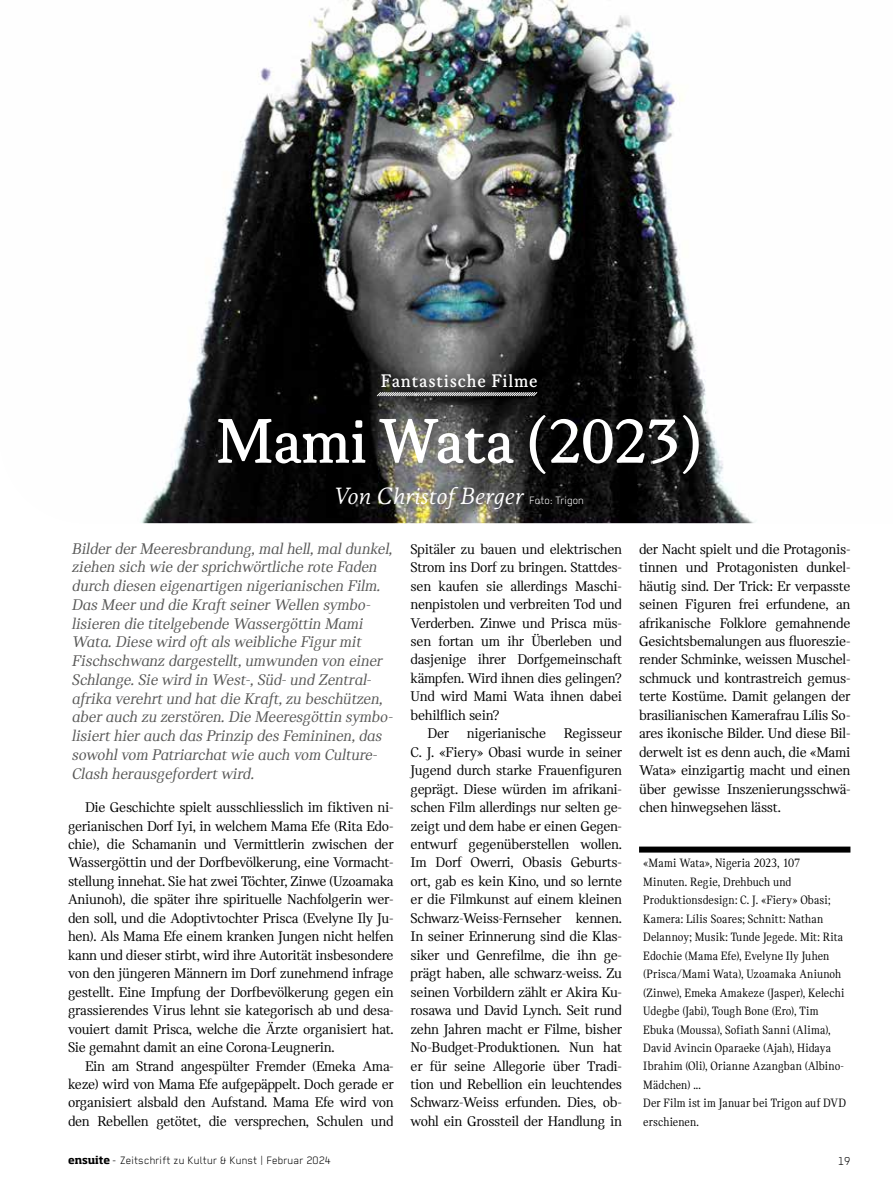
<style>
.page{position:relative;width:893px;height:1191px;background:#fff}
.page>*{position:absolute;margin:0;border:0;box-sizing:border-box;transform-origin:0 0}
.t1{font:67.5px "Korpus B";letter-spacing:-.015em;color:#fff}
.t2{font:25.5px "Korpus A10";letter-spacing:.01em;color:#fff}
.t3{font:19.5px "Korpus B";letter-spacing:.04em;color:#fff}
.t4{font:italic 16.5px/18.8px "Catalog";letter-spacing:-.01em;color:#575756}
.t5{font:15px/18.5px "Catalog";letter-spacing:-.02em;color:#000;text-align:justify}
.t6{font:12.9px/18.5px "Catalog";letter-spacing:.01em;color:#000;scale:.9 1}
.t7{font:300 12.75px "Regular";color:#000}
.t8{font:300 12px "Regular";letter-spacing:.02em;color:#000}
.s1{font-family:"Regular";font-weight:300;font-size:12px}
.s2{font-family:"Soho Std";font-weight:700;font-size:10.5px}
</style>
<div class="page">
<img style="left:141px;top:0;width:614px;height:523px">
<div style="left:639px;top:846px;width:211px;height:6px;background:#000"></div>
<svg style="left:376px;top:391px;width:162px;height:6px"></svg>
<h3 class="t3" style="left:381px;top:369px;width:158px">Fantastische Filme</h3>
<h1 class="t1" style="left:216px;top:403px;width:489px">Mami Wata (2023)</h1>
<h2 class="t2" style="left:334px;top:481px;width:251px">Von Christof Berger <span class="s1">Foto: Trigon</span></h2>
<p class="t4" style="left:72px;top:539px;width:323px">Bilder der Meeresbrandung, mal hell, mal dunkel, ziehen sich wie der sprichwörtliche rote Faden durch diesen eigenartigen nigerianischen Film.<br>Das Meer und die Kraft seiner Wellen symbo&shy;lisieren die titelgebende Wassergöttin Mami Wata. Diese wird oft als weibliche Figur mit Fischschwanz dargestellt, umwunden von einer Schlange. Sie wird in West-, Süd- und Zentral&shy;afrika verehrt und hat die Kraft, zu beschützen, aber auch zu zerstören. Die Meeresgöttin symbo&shy;lisiert hier auch das Prinzip des Femininen, das sowohl vom Patriarchat wie auch vom Culture-Clash herausgefordert wird.</p>
<p class="t5" style="left:68px;top:798px;width:327px;text-indent:17px">Die Geschichte spielt ausschliesslich im fiktiven ni&shy;gerianischen Dorf Iyi, in welchem Mama Efe (Rita Edo&shy;chie), die Schamanin und Vermittlerin zwischen der Wassergöttin und der Dorfbevölkerung, eine Vormacht&shy;stellung innehat. Sie hat zwei Töchter, Zinwe (Uzoamaka Aniunoh), die später ihre spirituelle Nachfolgerin wer&shy;den soll, und die Adoptivtochter Prisca (Evelyne Ily Ju&shy;hen). Als Mama Efe einem kranken Jungen nicht helfen kann und dieser stirbt, wird ihre Autorität insbesondere von den jüngeren Männern im Dorf zunehmend infrage gestellt. Eine Impfung der Dorfbevölkerung gegen ein grassierendes Virus lehnt sie kategorisch ab und desa&shy;vouiert damit Prisca, welche die Ärzte organisiert hat.<br>Sie gemahnt damit an eine Corona-Leugnerin.</p>
<p class="t5" style="left:68px;top:1056px;width:327px;text-indent:17px">Ein am Strand angespülter Fremder (Emeka Ama&shy;keze) wird von Mama Efe aufgepäppelt. Doch gerade er organisiert alsbald den Aufstand. Mama Efe wird von den Rebellen getötet, die versprechen, Schulen und</p>
<p class="t5" style="left:411px;top:539px;width:213px">Spitäler zu bauen und elektrischen Strom ins Dorf zu bringen. Stattdes&shy;sen kaufen sie allerdings Maschi&shy;nenpistolen und verbreiten Tod und Verderben. Zinwe und Prisca müs&shy;sen fortan um ihr Überleben und dasjenige ihrer Dorfgemeinschaft kämpfen. Wird ihnen dies gelingen?<br>Und wird Mami Wata ihnen dabei behilflich sein?</p>
<p class="t5" style="left:411px;top:724px;width:213px;text-indent:17px">Der nigerianische Regisseur C. J. «Fiery» Obasi wurde in seiner Jugend durch starke Frauenfiguren geprägt. Diese würden im afrikani&shy;schen Film allerdings nur selten ge&shy;zeigt und dem habe er einen Gegen&shy;entwurf gegenüberstellen wollen.<br>Im Dorf Owerri, Obasis Geburts&shy;ort, gab es kein Kino, und so lernte er die Filmkunst auf einem kleinen Schwarz-Weiss-Fernseher kennen.<br>In seiner Erinnerung sind die Klas&shy;siker und Genrefilme, die ihn ge&shy;prägt haben, alle schwarz-weiss. Zu seinen Vorbildern zählt er Akira Ku&shy;rosawa und David Lynch. Seit rund zehn Jahren macht er Filme, bisher No-Budget-Produktionen. Nun hat er für seine Allegorie über Tradi&shy;tion und Rebellion ein leuchtendes Schwarz-Weiss erfunden. Dies, ob&shy;wohl ein Grossteil der Handlung in</p>
<p class="t5" style="left:639px;top:539px;width:213px">der Nacht spielt und die Protagonis&shy;tinnen und Protagonisten dunkel&shy;häutig sind. Der Trick: Er verpasste seinen Figuren frei erfundene, an afrikanische Folklore gemahnende Gesichtsbemalungen aus fluoreszie&shy;render Schminke, weissen Muschel&shy;schmuck und kontrastreich gemus&shy;terte Kostüme. Damit gelangen der brasilianischen Kamerafrau Lílis So&shy;ares ikonische Bilder. Und diese Bil&shy;derwelt ist es denn auch, die «Mami Wata» einzigartig macht und einen über gewisse Inszenierungsschwä&shy;chen hinwegsehen lässt.</p>
<p class="t6" style="left:643px;top:854px;width:227px">«Mami Wata», Nigeria 2023, 107<br>Minuten. Regie, Drehbuch und Produktionsdesign: C. J. «Fiery» Obasi; Kamera: Lílis Soares; Schnitt: Nathan Delannoy; Musik: Tunde Jegede. Mit: Rita Edochie (Mama Efe), Evelyne Ily Juhen (Prisca/Mami Wata), Uzoamaka Aniunoh (Zinwe), Emeka Amakeze (Jasper), Kelechi Udegbe (Jabi), Tough Bone (Ero), Tim Ebuka (Moussa), Sofiath Sanni (Alima), David Avincin Oparaeke (Ajah), Hidaya Ibrahim (Oli), Orianne Azangban (Albino-Mädchen) ...<br>Der Film ist im Januar bei Trigon auf DVD erschienen.</p>
<p class="t8" style="left:68px;top:1153px;width:264px"><span class="s2">ensuite</span> - Zeitschrift zu Kultur &amp; Kunst | Februar 2024</p>
<p class="t7" style="left:838px;top:1153px;width:14px">19</p>
</div>
